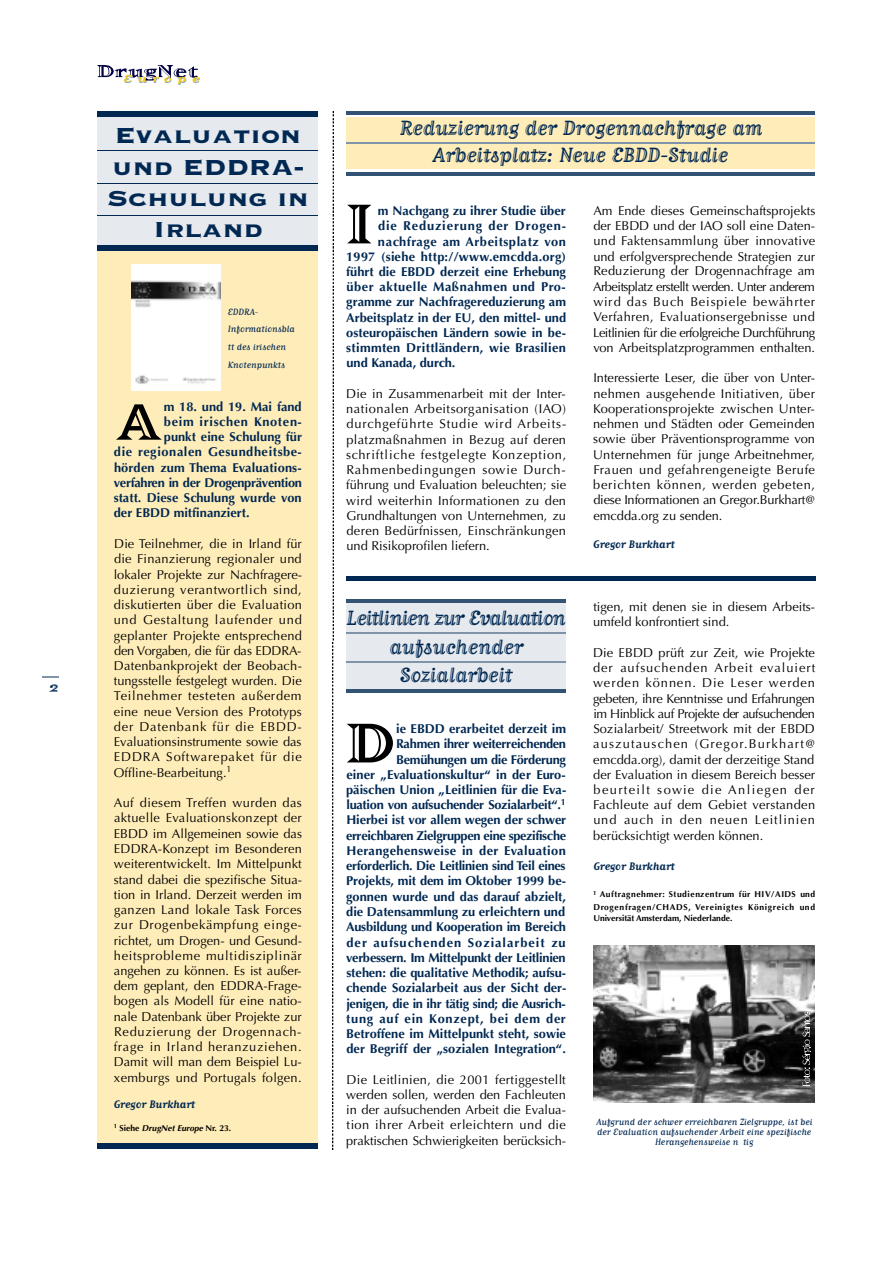
<style>
.page{position:relative;width:893px;height:1263px;background:#fff}
.page>*{position:absolute;margin:0;border:0;box-sizing:border-box;transform-origin:0 0}
.t1{font:800 65.55px "Matrix Inline";color:#000;scale:1.2 1}
.t2{font:800 59.85px "Matrix Inline";color:#000;scale:1.2 1}
.t3{font:28.5px/31.3px "Copperplate Thirty Three BC";color:#002852;text-align:center;scale:1.1 1}
.t4{font:24.15px/28.5px "Matrix Inline Script";color:#002852;text-align:center}
.t5{font:17.1px "Matrix Inline Script";color:#002852;scale:1.2 1}
.t6{font:12.9px/15.3px "Optima";color:#000;text-align:justify}
.t7{font:700 12.9px/15.3px "Optima";color:#002852;text-align:right}
.t8{font:700 12.9px "Optima";letter-spacing:.03em;color:#002852}
.t9{font:700 12.9px "Optima";letter-spacing:.055em;color:#002852}
.t10{font:700 12.9px "Matrix Script";color:#002852}
.t11{font:700 12.9px "Optima";letter-spacing:-.03em;color:#002852}
.t12{font:10.65px/17.7px "Matrix Script";color:#002852}
.t13{font:700 8.55px/12px "Optima";color:#000;text-align:justify}
.t14{font:italic 700 8.55px "Optima";color:#000}
.s1{font-style:normal}
</style>
<div class="page">
<div style="left:98px;top:114px;width:220px;height:1031px;background:#ffedb9"></div>
<img style="left:98px;top:65px;width:102px;height:20px">
<svg style="left:42px;top:676px;width:16px;height:1px"></svg>
<div style="left:346px;top:600px;width:219px;height:91px;background:#e6eaee"></div>
<hr style="left:346px;top:599px;width:219px;height:4px;background:#335375">
<hr style="left:346px;top:689px;width:219px;height:4px;background:#335375">
<hr style="left:346px;top:633px;width:219px;height:1px;background:#8093a8">
<hr style="left:346px;top:661px;width:219px;height:1px;background:#8093a8">
<div style="left:98px;top:114px;width:220px;height:135px;background:#e6eaee"></div>
<hr style="left:98px;top:150px;width:220px;height:1px;background:#002852">
<hr style="left:98px;top:183px;width:220px;height:1px;background:#002852">
<hr style="left:98px;top:215px;width:220px;height:1px;background:#002852">
<div style="left:98px;top:1143px;width:220px;height:6px;background:#002852"></div>
<div style="left:98px;top:111px;width:220px;height:6px;background:#002852"></div>
<div style="left:98px;top:245px;width:220px;height:6px;background:#002852"></div>
<hr style="left:346px;top:576px;width:469px;height:4px;background:#002852">
<div style="left:346px;top:118px;width:468px;height:51px;background:#ffedb9"></div>
<hr style="left:346px;top:111px;width:468px;height:3px;background:#335375">
<hr style="left:346px;top:172px;width:468px;height:3px;background:#335375">
<hr style="left:346px;top:143px;width:468px;height:1px;background:#8093a8">
<img style="left:332px;top:112px;width:1px;height:1038px">
<img style="left:593px;top:946px;width:221px;height:157px">
<svg style="left:799px;top:1011px;width:11px;height:75px"></svg>
<img style="left:131px;top:264px;width:90px;height:126px">
<h3 class="t5" style="left:49px;top:680px;width:9px">2</h3>
<h3 class="t3" style="left:107px;top:118px;width:184px">Evaluation und EDDRA-<br>Schulung in<br>Irland</h3>
<p class="t12" style="left:228px;top:304px;width:68px">EDDRA-<br>Informationsbla tt des irischen<br>Knotenpunkts</p>
<p class="t7" style="left:164px;top:400px;width:139px">m 18. und 19. Mai fand</p>
<p class="t9" style="left:164px;top:416px;width:139px">beim irischen Knoten-</p>
<p class="t7" style="left:164px;top:430px;width:140px">punkt eine Schulung für</p>
<p class="t8" style="left:114px;top:447px;width:189px">die regionalen Gesundheitsbe-</p>
<p class="t7" style="left:114px;top:461px;width:189px">h ö rden zum Thema Eva l u a t i o n s -</p>
<p class="t11" style="left:114px;top:477px;width:189px">ve r f a h ren in der Dro g e n p r ä ve n t i o n</p>
<p class="t7" style="left:114px;top:492px;width:189px">statt. Diese Schulung wurde vo n</p>
<p class="t7" style="left:114px;top:507px;width:137px">der EBDD mitfinanziert.</p>
<p class="t6" style="left:114px;top:537px;width:190px">Die Te i l n e h m e r, die in Irland für die Finanzierung regionaler und lokaler Projekte zur Nachfragere&shy;duzierung ve ra n t wo r t l i ch sind, diskutierten über die Eva l u a t i o n und Gestaltung laufender und geplanter Projekte entsprech e n d den Vorgaben, die für das EDDRA-Datenbankprojekt der Beobach - tungsstelle festgelegt wurden. Die Teilnehmer testeten außerdem eine neue Version des Prototyps der Datenbank für die EBDD-Evaluationsinstrumente sowie das EDDRA Softwarepaket für die Offline-Bearbeitung.<sup>1</sup></p>
<p class="t6" style="left:114px;top:797px;width:190px">Auf diesem Treffen wurden das aktuelle Evaluationskonzept der EBDD im Allgemeinen sowie das E D D R A - Konzept im Besonderen w e i t e r e n t w i ckelt. Im Mittelpunkt stand dabei die spezifische Situa&shy;tion in Irland. Derzeit werden im ganzen Land lokale Task Fo rc e s zur Drogenbekämpfung einge&shy;richtet, um Drogen- und Gesund&shy;heitsprobleme multidisziplinär angehen zu können. Es ist außer&shy;dem geplant, den EDDRA-Fra g e - bogen als Modell für eine natio&shy;nale Datenbank über Projekte zur Reduzierung der Drogennach - f rage in Irland hera n z u z i e h e n .<br>Damit will man dem Beispiel Lu&shy;xemburgs und Portugals folgen.</p>
<p class="t10" style="left:114px;top:1100px;width:83px">Gregor Burkhart</p>
<p class="t14" style="left:114px;top:1125px;width:119px"><sup>1</sup> <span class="s1">Siehe</span> DrugNet Europe <span class="s1">Nr. 23.</span></p>
<h2 class="t2" style="left:117px;top:400px;width:37px">A</h2>
<h3 class="t4" style="left:399px;top:118px;width:364px;line-height:27px">Reduzierung der Drogennachfrage am<br>Arbeitsplatz: Neue EBDD-Studie</h3>
<p class="t7" style="left:378px;top:204px;width:189px">m Nachgang zu ihrer Studie über</p>
<p class="t9" style="left:378px;top:221px;width:190px">die Reduzierung der Dro g e n -</p>
<p class="t8" style="left:378px;top:236px;width:189px">n a ch f rage am Arbeitsplatz vo n</p>
<p class="t8" style="left:346px;top:251px;width:221px">1997 (siehe http://www. e m c d d a . o r g )</p>
<p class="t7" style="left:346px;top:265px;width:221px">führt die EBDD derzeit eine Erhebung</p>
<p class="t8" style="left:346px;top:281px;width:221px">über aktuelle Maßnahmen und Pro -</p>
<p class="t7" style="left:346px;top:296px;width:221px">gramme zur Nachfragereduzierung am</p>
<p class="t7" style="left:346px;top:311px;width:221px">Arbeitsplatz in der EU, den mittel- und</p>
<p class="t7" style="left:346px;top:326px;width:221px">o s t e u ro p ä i s chen Ländern sowie in be-</p>
<p class="t8" style="left:346px;top:342px;width:221px">stimmten Drittländern, wie Bra s i l i e n</p>
<p class="t7" style="left:346px;top:357px;width:111px">und Kanada, durch.</p>
<p class="t6" style="left:346px;top:387px;width:222px">Die in Zusammenarbeit mit der Inter&shy;nationalen Arbeitsorganisation (IAO ) d u rchgeführte Studie wird A r b e i t s - platzmaßnahmen in Bezug auf deren s ch r i f t l i che festgelegte Ko n z e p t i o n , Rahmenbedingungen sowie Durch - führung und Evaluation beleuchten; sie wird weiterhin Informationen zu den Grundhaltungen von Unternehmen, zu deren Bedürfnissen, Einsch r ä n k u n g e n und Risikoprofilen liefern.</p>
<h1 class="t1" style="left:346px;top:200px;width:23px">I</h1>
<p class="t6" style="left:593px;top:204px;width:224px">Am Ende dieses Gemeinsch a f t s p r o j e k t s der EBDD und der IAO soll eine Daten&shy;und Faktensammlung über innova t ive und erfolgve r s p r e chende Strategien zur Reduzierung der Drogennach f rage am Arbeitsplatz erstellt werden. Unter anderem wird das Buch Beispiele bewährter Verfahren, Evaluationsergebnisse und Leitlinien für die erfolgreiche Durch f ü h r u n g von A r b e i t s p l a t z p r o g rammen enthalten.</p>
<p class="t6" style="left:593px;top:372px;width:224px">Interessierte Leser, die über von Unter&shy;nehmen ausgehende Initiativen, über Ko o p e rationsprojekte zwischen Unter&shy;nehmen und Städten oder Gemeinden s owie über Präve n t i o n s p r o g ramme vo n Unternehmen für junge A r b e i t n e h m e r, Frauen und gefahrengeneigte Berufe b e r i chten können, werden gebeten, diese Informationen an Gregor. B u r k h a r t @ emcdda.org zu senden.</p>
<p class="t10" style="left:593px;top:539px;width:83px">Gregor Burkhart</p>
<h3 class="t4" style="left:346px;top:607px;width:220px">Leitlinien zur Evaluation aufsuchender<br>Sozialarbeit</h3>
<p class="t7" style="left:346px;top:722px;width:222px">ie EBDD erarbeitet derzeit im<br>Rahmen ihrer we i t e r re i ch e n d e n Bemühungen um die Förd e r u n g<br>einer „Evaluationskultur“ in der Euro - päischen Union „Leitlinien für die Eva&shy;luation von aufsuchender Sozialarbeit“.<sup>1<br></sup>Hierbei ist vor allem wegen der sch we r e r re i ch b a ren Zielgruppen eine spezifisch e H e ra n g e h e n sweise in der Eva l u a t i o n e r f o rd e r l i ch. Die Leitlinien sind Teil eines P rojekts, mit dem im Oktober 1999 be&shy;gonnen wurde und das darauf abzielt, die Datensammlung zu erleichtern und Ausbildung und Ko o p e ration im Bere i ch der aufsuchenden Sozialarbeit zu verbessern. Im Mittelpunkt der Leitlinien stehen: die qualitative Methodik; aufsu&shy;chende Sozialarbeit aus der Sicht der&shy;jenigen, die in ihr tätig sind; die Au s r i ch - tung auf ein Konzept, bei dem der Betroffene im Mittelpunkt steht, sowie der Begriff der „sozialen Integration“.</p>
<p class="t6" style="left:346px;top:1073px;width:221px">Die Leitlinien, die 2001 fertiggestellt werden sollen, werden den Fachleuten in der aufsuchenden Arbeit die Evalua&shy;tion ihrer Arbeit erleichtern und die p ra k t i s chen Schwierigkeiten berück s i ch -</p>
<h1 class="t1" style="left:346px;top:719px;width:41px">D</h1>
<p class="t6" style="left:593px;top:600px;width:223px">tigen, mit denen sie in diesem Arbeits&shy;umfeld konfrontiert sind.</p>
<p class="t6" style="left:593px;top:646px;width:224px">Die EBDD prüft zur Zeit, wie Projekte der aufsuchenden Arbeit eva l u i e r t werden können. Die Leser werden gebeten, ihre Kenntnisse und Erfahrungen im Hinblick auf Projekte der aufsuch e n d e n Sozialarbeit/ Streetwork mit der EBDD a u s z u t a u s chen (Gregor. B u r k h a r t @ emcdda.org), damit der derzeitige Stand der Evaluation in diesem Bereich besser beurteilt sowie die Anliegen der Fa chleute auf dem Gebiet ve r s t a n d e n und auch in den neuen Leitlinien berücksichtigt werden können.</p>
<p class="t10" style="left:593px;top:862px;width:83px">Gregor Burkhart</p>
<p class="t13" style="left:593px;top:889px;width:224px"><sup>1</sup> Au f t ragnehmer: Studienzentrum für HIV/AIDS und D ro g e n f ragen/CHADS, Ve reinigtes Königre i ch und Universität Amsterdam, Niederlande.</p>
<p class="t12" style="left:596px;top:1118px;width:218px;line-height:10.1px;text-align:center">Aufgrund der schwer erreichbaren Zielgruppe, ist bei der Evaluation aufsuchender Arbeit eine spezifische<br>Herangehensweise nötig</p>
</div>
